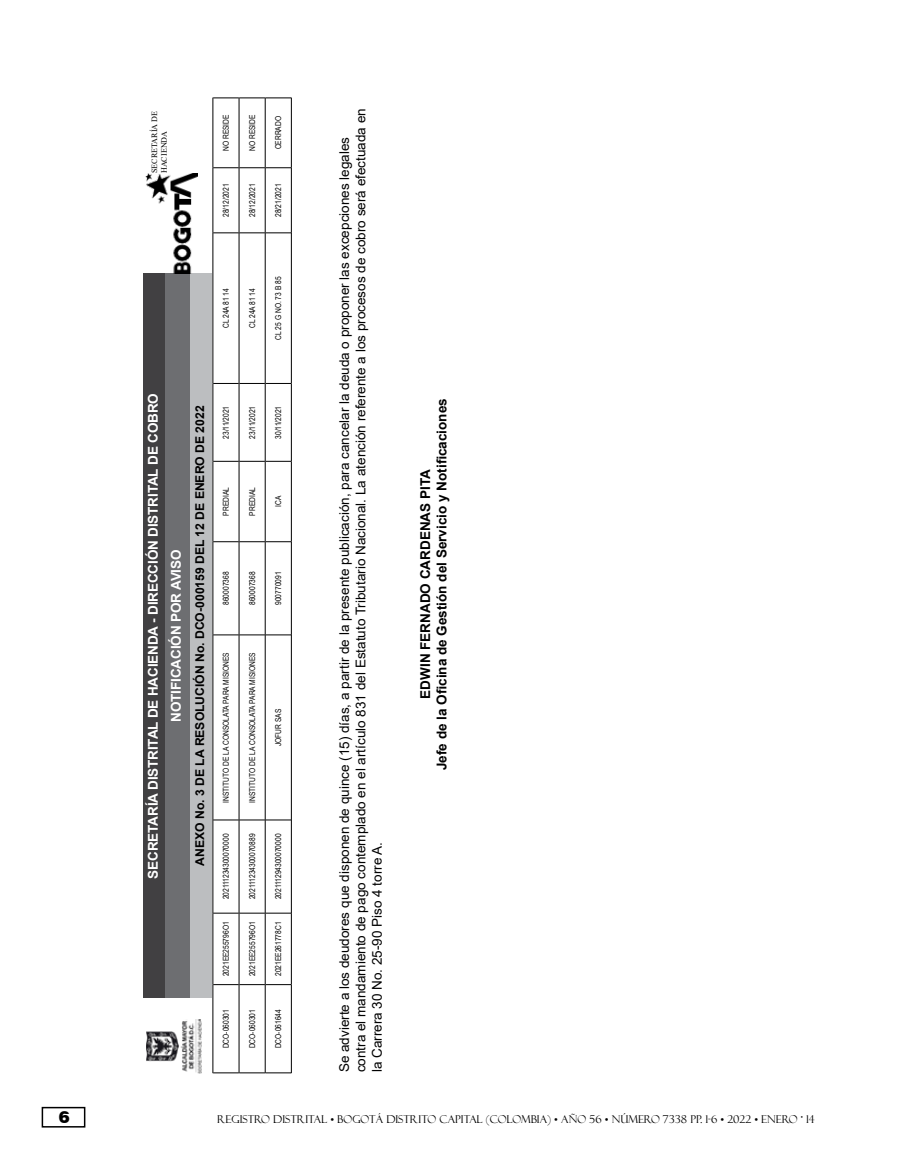
<style>
.page{position:relative;width:915px;height:1170px;background:#fff}
.page>*{position:absolute;margin:0;border:0;box-sizing:border-box;transform-origin:0 0}
.t1{font:900 16.5px "Swiss 721 BT";color:#000}
.t2{font:13.5px/16.2px "Arial";color:#000}
.t3{font:700 13.5px/23px "Arial";letter-spacing:-.01em;color:#fff;text-align:center}
.t4{font:700 13.5px/16.2px "Arial";color:#000;text-align:center}
.t5{font:700 12.15px "Arial";color:#000}
.t6{font:10.8px "Felix Titling";color:#000}
.t7{font:8.1px "Arial Narrow";color:#000}
.t8{font:8.1px/9.8px "Times New Roman";color:#000}
</style>
<div class="page">
<div style="left:42px;top:1106px;width:43px;height:21px;border:2px solid #000"></div>
<div style="left:143px;top:273px;width:22px;height:724px;background:#414042"></div>
<div style="left:166px;top:273px;width:24px;height:724px;background:#6d6e71"></div>
<div style="left:190px;top:273px;width:22px;height:724px;background:#bcbec0"></div>
<img style="left:146px;top:173px;width:51px;height:100px">
<img style="left:147px;top:1019px;width:54px;height:54px">
<hr style="left:212px;top:984px;width:1px;height:89px;background:#000">
<hr style="left:212px;top:913px;width:1px;height:71px;background:#000">
<hr style="left:212px;top:819px;width:1px;height:94px;background:#000">
<hr style="left:212px;top:635px;width:1px;height:184px;background:#000">
<hr style="left:212px;top:541px;width:1px;height:94px;background:#000">
<hr style="left:212px;top:461px;width:1px;height:80px;background:#000">
<hr style="left:212px;top:383px;width:1px;height:78px;background:#000">
<hr style="left:212px;top:233px;width:1px;height:150px;background:#000">
<hr style="left:212px;top:168px;width:1px;height:65px;background:#000">
<hr style="left:212px;top:97px;width:1px;height:71px;background:#000">
<hr style="left:239px;top:984px;width:1px;height:89px;background:#000">
<hr style="left:239px;top:913px;width:1px;height:71px;background:#000">
<hr style="left:239px;top:819px;width:1px;height:94px;background:#000">
<hr style="left:239px;top:635px;width:1px;height:184px;background:#000">
<hr style="left:239px;top:541px;width:1px;height:94px;background:#000">
<hr style="left:239px;top:461px;width:1px;height:80px;background:#000">
<hr style="left:239px;top:383px;width:1px;height:78px;background:#000">
<hr style="left:239px;top:233px;width:1px;height:150px;background:#000">
<hr style="left:239px;top:168px;width:1px;height:65px;background:#000">
<hr style="left:239px;top:97px;width:1px;height:71px;background:#000">
<hr style="left:265px;top:984px;width:1px;height:89px;background:#000">
<svg style="left:213px;top:1072px;width:78px;height:1px"></svg>
<hr style="left:265px;top:913px;width:1px;height:71px;background:#000">
<svg style="left:213px;top:984px;width:78px;height:1px"></svg>
<hr style="left:265px;top:819px;width:1px;height:94px;background:#000">
<svg style="left:213px;top:912px;width:78px;height:1px"></svg>
<hr style="left:265px;top:635px;width:1px;height:184px;background:#000">
<svg style="left:213px;top:819px;width:78px;height:1px"></svg>
<hr style="left:265px;top:541px;width:1px;height:94px;background:#000">
<svg style="left:213px;top:634px;width:78px;height:1px"></svg>
<hr style="left:265px;top:461px;width:1px;height:80px;background:#000">
<svg style="left:213px;top:541px;width:78px;height:1px"></svg>
<hr style="left:265px;top:383px;width:1px;height:78px;background:#000">
<svg style="left:213px;top:461px;width:78px;height:1px"></svg>
<hr style="left:265px;top:233px;width:1px;height:150px;background:#000">
<svg style="left:213px;top:383px;width:78px;height:1px"></svg>
<hr style="left:265px;top:168px;width:1px;height:65px;background:#000">
<svg style="left:213px;top:232px;width:78px;height:1px"></svg>
<hr style="left:265px;top:97px;width:1px;height:71px;background:#000">
<svg style="left:213px;top:167px;width:78px;height:1px"></svg>
<svg style="left:213px;top:97px;width:78px;height:1px"></svg>
<hr style="left:291px;top:984px;width:1px;height:89px;background:#000">
<hr style="left:291px;top:913px;width:1px;height:71px;background:#000">
<hr style="left:291px;top:819px;width:1px;height:94px;background:#000">
<hr style="left:291px;top:635px;width:1px;height:184px;background:#000">
<hr style="left:291px;top:541px;width:1px;height:94px;background:#000">
<hr style="left:291px;top:461px;width:1px;height:80px;background:#000">
<hr style="left:291px;top:383px;width:1px;height:78px;background:#000">
<hr style="left:291px;top:233px;width:1px;height:150px;background:#000">
<hr style="left:291px;top:168px;width:1px;height:65px;background:#000">
<hr style="left:291px;top:97px;width:1px;height:71px;background:#000">
<h1 class="t1" style="left:59px;top:1107px;width:12px">6</h1>
<p class="t8" style="left:149px;top:173px;width:63px;rotate:-90deg">SECRETARÍA DE<br>HACIENDA</p>
<p class="t2" style="left:336px;top:1072px;width:965px;rotate:-90deg">Se advierte a los deudores que disponen de quince (15) días, a partir de la presente publicación, para cancelar la deuda o proponer las excepciones legales contra el mandamiento de pago contemplado en el artículo 831 del Estatuto Tributario Nacional. La atención referente a los procesos de cobro será efectuada en la Carrera 30 No. 25-90 Piso 4 torre A.</p>
<p class="t7" style="left:246px;top:151px;width:38px;rotate:-90deg">NO RESIDE</p>
<p class="t7" style="left:220px;top:151px;width:38px;rotate:-90deg">NO RESIDE</p>
<p class="t7" style="left:272px;top:149px;width:35px;rotate:-90deg">CERRADO</p>
<p class="t7" style="left:272px;top:217px;width:35px;rotate:-90deg">28/21/2021</p>
<p class="t7" style="left:246px;top:217px;width:35px;rotate:-90deg">28/12/2021</p>
<p class="t7" style="left:220px;top:217px;width:35px;rotate:-90deg">28/12/2021</p>
<p class="t7" style="left:272px;top:339px;width:64px;rotate:-90deg">CL 25 G NO. 73 B 85</p>
<p class="t7" style="left:246px;top:328px;width:42px;rotate:-90deg">CL 24A 81 14</p>
<p class="t7" style="left:220px;top:328px;width:42px;rotate:-90deg">CL 24A 81 14</p>
<h2 class="t3" style="left:142px;top:878px;width:487px;rotate:-90deg">SECRETARÍA DISTRITAL DE HACIENDA - DIRECCIÓN DISTRITAL DE COBRO<br>NOTIFICACIÓN POR AVISO</h2>
<h3 class="t5" style="left:191px;top:865px;width:461px;rotate:-90deg">ANEXO No. 3 DE LA RESOLUCIÓN No. DCO-000159 DEL 12 DE ENERO DE 2022</h3>
<p class="t7" style="left:272px;top:439px;width:34px;rotate:-90deg">30/11/2021</p>
<p class="t7" style="left:246px;top:439px;width:34px;rotate:-90deg">23/11/2021</p>
<p class="t7" style="left:220px;top:439px;width:34px;rotate:-90deg">23/11/2021</p>
<p class="t7" style="left:246px;top:515px;width:30px;rotate:-90deg">PREDIAL</p>
<p class="t7" style="left:220px;top:515px;width:30px;rotate:-90deg">PREDIAL</p>
<p class="t7" style="left:272px;top:507px;width:13px;rotate:-90deg">ICA</p>
<p class="t7" style="left:246px;top:605px;width:35px;rotate:-90deg">860007368</p>
<p class="t7" style="left:220px;top:605px;width:35px;rotate:-90deg">860007368</p>
<p class="t7" style="left:272px;top:605px;width:35px;rotate:-90deg">900770091</p>
<p class="t7" style="left:246px;top:802px;width:152px;rotate:-90deg">INSTITUTO DE LA CONSOLATA PARA MISIONES</p>
<p class="t7" style="left:220px;top:802px;width:152px;rotate:-90deg">INSTITUTO DE LA CONSOLATA PARA MISIONES</p>
<p class="t7" style="left:272px;top:746px;width:39px;rotate:-90deg">JOFUR SAS</p>
<p class="t7" style="left:246px;top:899px;width:67px;rotate:-90deg">202111234300070889</p>
<p class="t7" style="left:272px;top:899px;width:67px;rotate:-90deg">202111294300070000</p>
<p class="t7" style="left:220px;top:899px;width:67px;rotate:-90deg">202111234300070000</p>
<p class="t7" style="left:246px;top:976px;width:56px;rotate:-90deg">2021EE255796O1</p>
<p class="t7" style="left:220px;top:976px;width:56px;rotate:-90deg">2021EE255796O1</p>
<p class="t7" style="left:272px;top:975px;width:56px;rotate:-90deg">2021EE261778C1</p>
<p class="t7" style="left:272px;top:1048px;width:41px;rotate:-90deg">DCO-061644</p>
<p class="t7" style="left:246px;top:1048px;width:41px;rotate:-90deg">DCO-060301</p>
<p class="t7" style="left:220px;top:1048px;width:41px;rotate:-90deg">DCO-060301</p>
<h2 class="t4" style="left:417px;top:770px;width:373px;rotate:-90deg">EDWIN FERNADO CARDENAS PITA<br>Jefe de la Oficina de Gestión del Servicio y Notificaciones</h2>
<h3 class="t6" style="left:217px;top:1112px;width:599px">REGISTRO DISTRITAL • BOGOTÁ DISTRITO CAPITAL (COLOMBIA) • AÑO 56 • NÚMERO 7338 PP. 1-6 • 2022 • ENERO <sup>•</sup> 14</h3>
</div>
